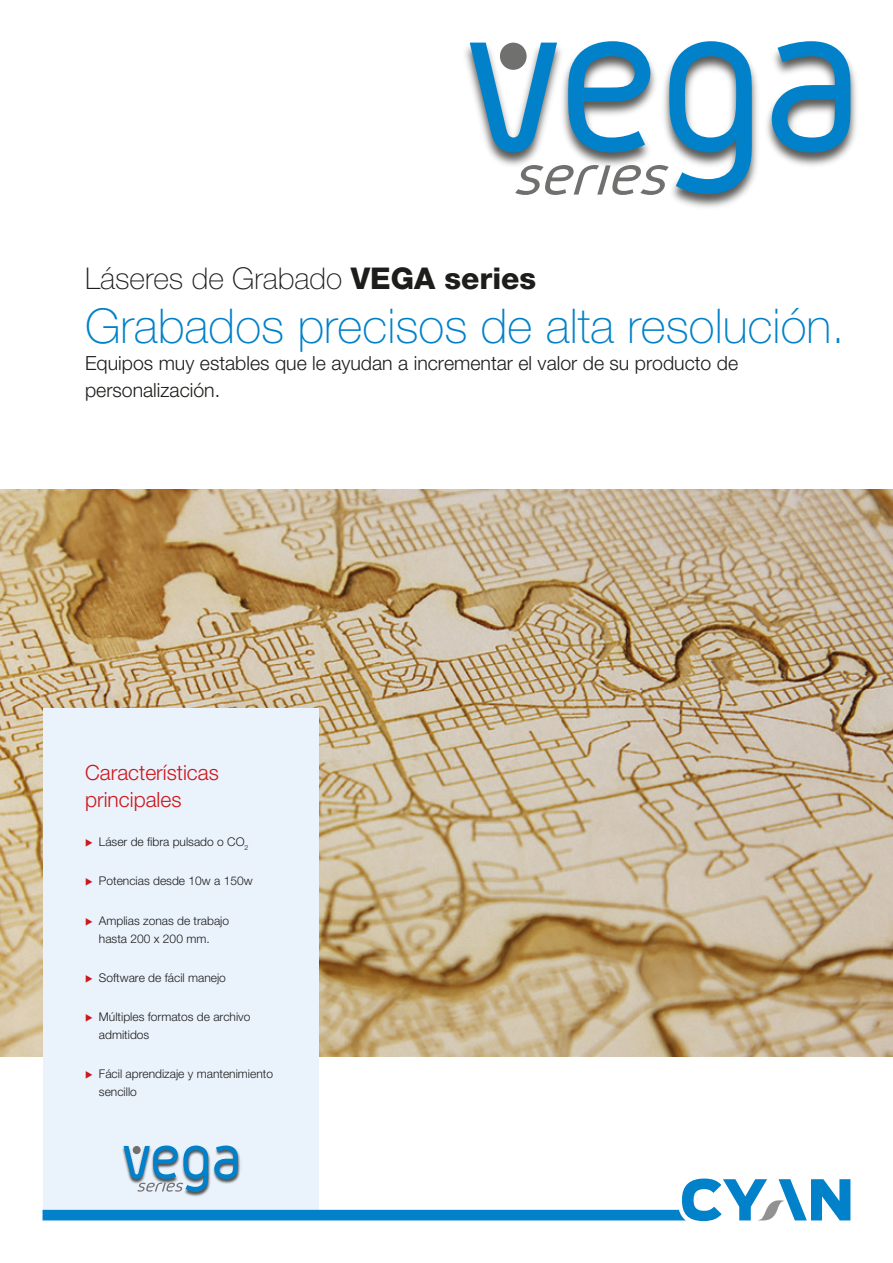
<style>
.page{position:relative;width:893px;height:1263px;background:#fff}
.page>*{position:absolute;margin:0;border:0;box-sizing:border-box;transform-origin:0 0}
.t1{font:100 48px "Helvetica Neue";color:#0081c9}
.t2{font:100 30px "Helvetica Neue";color:#1d1d1b}
.t3{font:300 21px/27px "Helvetica Neue";color:#cd171a}
.t4{font:300 19.5px/27px "Helvetica Neue";color:#1d1d1b}
.t5{font:300 12px/18px "Helvetica Neue";color:#1d1d1b}
.s1{font-weight:800}
.s2{color:#cd171a}
</style>
<div class="page">
<img style="left:0;top:489px;width:893px;height:568px">
<div style="left:43px;top:709px;width:275px;height:501px;background:#eaf2fc"></div>
<img style="left:465px;top:42px;width:391px;height:166px">
<svg style="left:772px;top:41px;width:78px;height:112px"></svg>
<svg style="left:470px;top:41px;width:282px;height:154px"></svg>
<svg style="left:43px;top:1145px;width:807px;height:76px"></svg>
<h2 class="t2" style="left:85px;top:261px;width:453px">Láseres de Grabado <span class="s1">VEGA series</span></h2>
<h1 class="t1" style="left:85px;top:298px;width:761px">Grabados precisos de alta resolución.</h1>
<h3 class="t4" style="left:85px;top:349px;width:655px">Equipos muy estables que le ayudan a incrementar el valor de su producto de personalización.</h3>
<h3 class="t3" style="left:85px;top:758px;width:135px">Características principales</h3>
<p class="t5" style="left:85px;top:832px;width:165px"><span class="s2">◆</span> Láser de fibra pulsado o CO<sub>2</sub></p>
<p class="t5" style="left:85px;top:872px;width:169px"><span class="s2">◆</span> Potencias desde 10w a 150w</p>
<p class="t5" style="left:85px;top:911px;width:146px;text-align:center"><span class="s2">◆</span> Amplias zonas de trabajo hasta 200 x 200 mm.</p>
<p class="t5" style="left:85px;top:968px;width:142px"><span class="s2">◆</span> Software de fácil manejo</p>
<p class="t5" style="left:99px;top:1008px;width:153px;text-indent:-14px"><span class="s2">◆</span> Múltiples formatos de archivo admitidos</p>
<p class="t5" style="left:99px;top:1065px;width:176px;text-indent:-14px"><span class="s2">◆</span> Fácil aprendizaje y mantenimiento sencillo</p>
</div>
